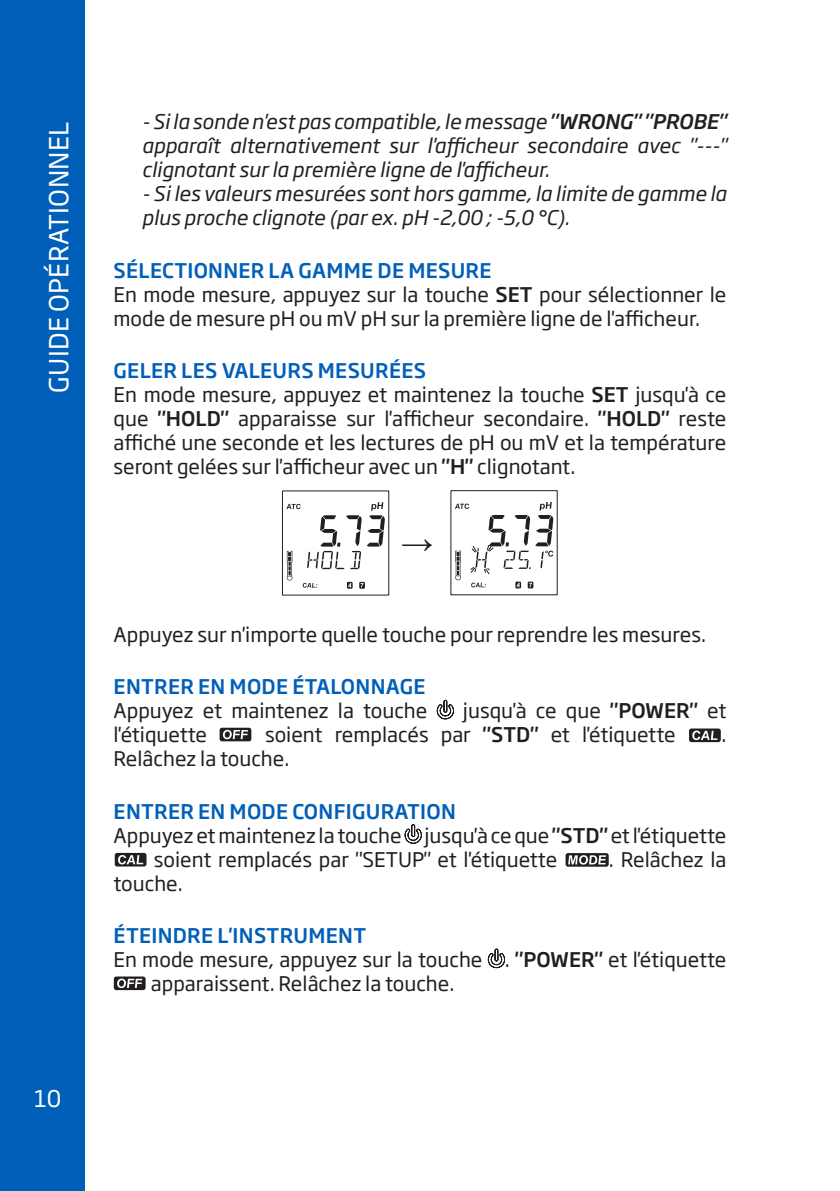
<style>
.page{position:relative;width:840px;height:1191px;background:#fff}
.page>*{position:absolute;margin:0;border:0;box-sizing:border-box;transform-origin:0 0}
.t1{font:32px "Times New Roman";color:#231f20}
.t2{font:26px "Soho Gothic Pro";letter-spacing:.015em;color:#fff}
.t3{font:22.8px "Soho Gothic Pro";color:#fff}
.Général{font:20px/24px "Soho Gothic Pro";color:#231f20}
.Général-2{font:italic 20px/24px "Soho Gothic Pro";color:#231f20;text-align:justify}
.Général-3{font:500 20px "Soho Gothic Pro";letter-spacing:.015em;color:#005fb9}
.s1{font-weight:500}
</style>
<div class="page">
<div style="left:0;top:0;width:85px;height:1191px;background:#005fb9"></div>
<svg style="left:436px;top:700px;width:17px;height:19px"></svg>
<div style="left:219px;top:727px;width:32px;height:14px;background:#231f20;border-radius:2px"></div>
<svg style="left:223px;top:730px;width:25px;height:9px"></svg>
<div style="left:688px;top:728px;width:32px;height:14px;background:#231f20;border-radius:2px"></div>
<svg style="left:692px;top:730px;width:25px;height:10px"></svg>
<svg style="left:404px;top:824px;width:17px;height:19px"></svg>
<svg style="left:115px;top:853px;width:31px;height:13px"></svg>
<svg style="left:118px;top:855px;width:25px;height:9px"></svg>
<svg style="left:565px;top:853px;width:43px;height:13px"></svg>
<svg style="left:568px;top:855px;width:37px;height:9px"></svg>
<svg style="left:487px;top:948px;width:17px;height:20px"></svg>
<div style="left:114px;top:976px;width:31px;height:14px;background:#231f20;border-radius:2px"></div>
<svg style="left:117px;top:978px;width:25px;height:10px"></svg>
<hr style="left:282px;top:491px;width:1px;height:104px;background:#231f20">
<hr style="left:282px;top:490px;width:106px;height:1px;background:#231f20">
<hr style="left:388px;top:491px;width:1px;height:104px;background:#231f20">
<hr style="left:282px;top:595px;width:106px;height:1px;background:#231f20">
<svg style="left:287px;top:551px;width:5px;height:29px"></svg>
<svg style="left:307px;top:502px;width:78px;height:67px"></svg>
<svg style="left:286px;top:504px;width:14px;height:5px"></svg>
<svg style="left:302px;top:583px;width:15px;height:4px"></svg>
<svg style="left:347px;top:582px;width:5px;height:6px"></svg>
<svg style="left:359px;top:582px;width:6px;height:6px"></svg>
<hr style="left:450px;top:490px;width:1px;height:105px;background:#231f20">
<hr style="left:450px;top:490px;width:107px;height:1px;background:#231f20">
<hr style="left:556px;top:490px;width:1px;height:105px;background:#231f20">
<hr style="left:450px;top:594px;width:107px;height:1px;background:#231f20">
<svg style="left:455px;top:502px;width:98px;height:85px"></svg>
<p class="t2" style="left:39px;top:393px;width:273px;rotate:-90deg">GUIDE OPÉRATIONNEL</p>
<p class="t3" style="left:34px;top:1080px;width:29px">10</p>
<p class="Général-2" style="left:142px;top:109px;width:585px">- Si la sonde n'est pas compatible, le message <span class="s1">"WRONG" "PROBE" </span>apparaît alternativement sur l'afficheur secondaire avec "---" clignotant sur la première ligne de l'afficheur.</p>
<p class="Général-2" style="left:142px;top:181px;width:585px">- Si les valeurs mesurées sont hors gamme, la limite de gamme la plus proche clignote (par ex. pH -2,00 ; -5,0 °C).</p>
<p class="Général-3" style="left:114px;top:254px;width:379px">SÉLECTIONNER LA GAMME DE MESURE</p>
<p class="Général" style="left:113px;top:281px;width:614px">En mode mesure, appuyez sur la touche <span class="s1">SET</span> pour sélectionner le mode de mesure pH ou mV pH sur la première ligne de l'afficheur.</p>
<p class="Général-3" style="left:114px;top:355px;width:314px">GELER LES VALEURS MESURÉES</p>
<p class="Général" style="left:113px;top:381px;width:614px;text-align:justify">En mode mesure, appuyez et maintenez la touche <span class="s1">SET</span> jusqu'à ce que <span class="s1">"HOLD"</span> apparaisse sur l'afficheur secondaire. <span class="s1">"HOLD"</span> reste affiché une seconde et les lectures de pH ou mV et la température seront gelées sur l'afficheur avec un <span class="s1">"H"</span> clignotant.</p>
<p class="t1" style="left:401px;top:520px;width:33px">→</p>
<p class="Général" style="left:113px;top:621px;width:593px">Appuyez sur n'importe quelle touche pour reprendre les mesures.</p>
<p class="Général-3" style="left:114px;top:671px;width:313px">ENTRER EN MODE ÉTALONNAGE</p>
<p class="Général" style="left:113px;top:698px;width:315px">Appuyez et maintenez la touche</p>
<p class="Général" style="left:462px;top:698px;width:265px">jusqu'à ce que <span class="s1">"POWER"</span> et</p>
<p class="Général" style="left:113px;top:722px;width:95px">l'étiquette</p>
<p class="Général" style="left:265px;top:722px;width:412px">soient remplacés par <span class="s1">"STD"</span> et l'étiquette</p>
<p class="Général" style="left:721px;top:722px;width:7px">.</p>
<p class="Général" style="left:113px;top:746px;width:177px">Relâchez la touche.</p>
<p class="Général-3" style="left:114px;top:795px;width:343px">ENTRER EN MODE CONFIGURATION</p>
<p class="Général" style="left:154px;top:822px;width:573px;text-indent:-40px">Appuyez et maintenez la touche jusqu'à ce que <span class="s1">"STD"</span> et l'étiquette soient remplacés par "SETUP" et l'étiquette</p>
<p class="Général" style="left:608px;top:846px;width:119px">. Relâchez la</p>
<p class="Général" style="left:113px;top:870px;width:71px">touche.</p>
<p class="Général-3" style="left:114px;top:920px;width:254px">ÉTEINDRE L'INSTRUMENT</p>
<p class="Général" style="left:151px;top:946px;width:576px;text-indent:-37px">En mode mesure, appuyez sur la touche . <span class="s1">"POWER"</span> et l'étiquette apparaissent. Relâchez la touche.</p>
</div>
